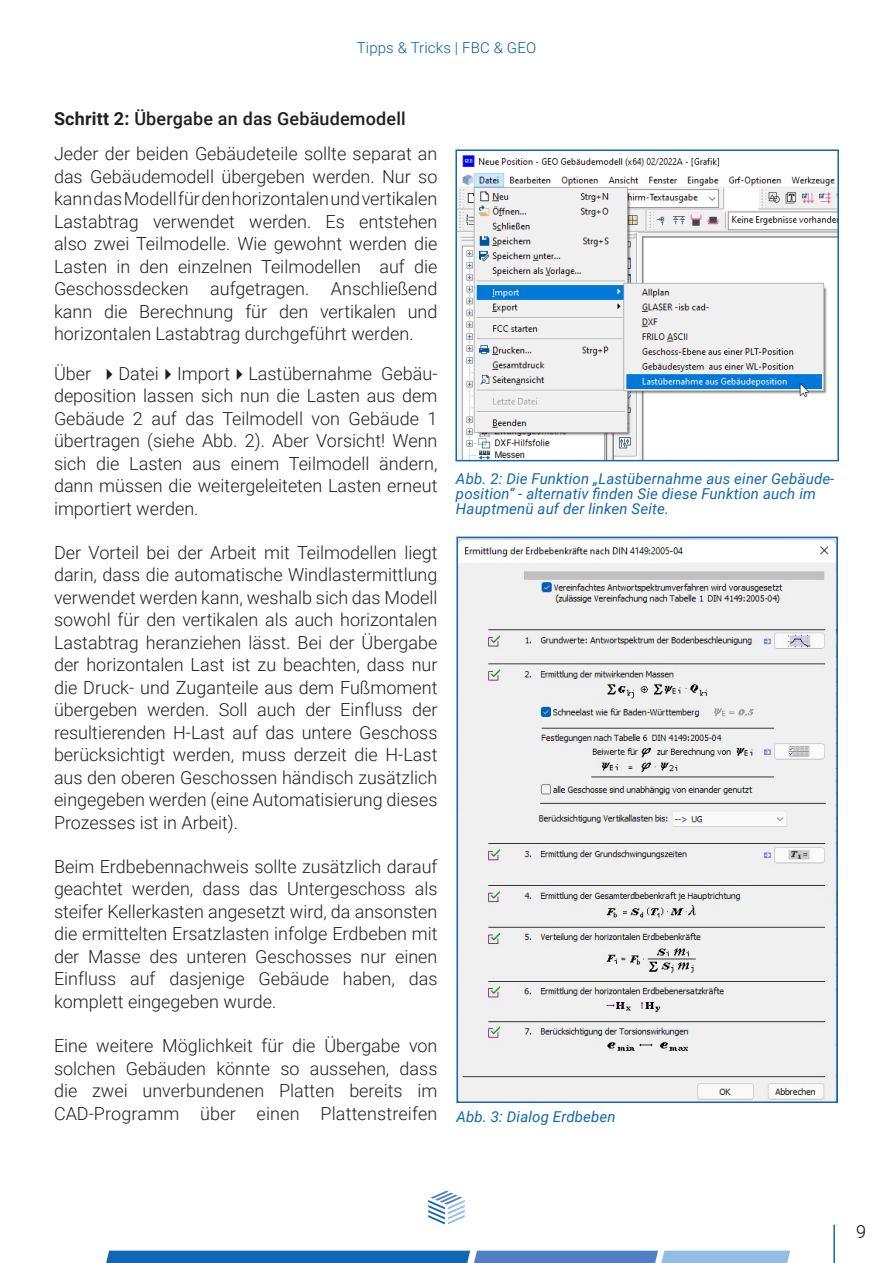
<style>
.page{position:relative;width:893px;height:1263px;background:#fff}
.page>*{position:absolute;margin:0;border:0;box-sizing:border-box;transform-origin:0 0}
.t1{font:300 18px/22.5px "Roboto";color:#231f20;text-align:justify}
.t2{font:300 18px "Roboto";color:#000}
.t3{font:italic 15px/15px "Roboto";letter-spacing:.01em;color:#1167b3}
.t4{font:300 15px "Roboto";letter-spacing:.01em;color:#005faa}
.s1{font-weight:700}
.s2{font-weight:500}
</style>
<div class="page">
<svg style="left:106px;top:1251px;width:684px;height:12px;background:#3f80c1"></svg>
<svg style="left:428px;top:1191px;width:37px;height:33px"></svg>
<hr style="left:833px;top:1225px;width:2px;height:38px;background:#1167b3">
<img style="left:459px;top:540px;width:376px;height:560px">
<div style="left:456px;top:537px;width:382px;height:566px;border:2px solid #1167b3"></div>
<img style="left:458px;top:155px;width:378px;height:303px">
<div style="left:455px;top:149px;width:384px;height:312px;border:2px solid #1167b3"></div>
<p class="t4" style="left:357px;top:37px;width:181px">Tipps &amp; Tricks | FBC &amp; GEO</p>
<p class="t1" style="left:54px;top:100px;width:385px;line-height:35.2px"><span class="s1">Schritt 2:</span> <span class="s2">Übergabe an das Gebäudemodell<br></span>Jeder der beiden Gebäudeteile sollte separat an</p>
<p class="t1" style="left:54px;top:165px;width:385px">das Gebäudemodell übergeben werden. Nur so kann das Modell für den horizontalen und vertikalen Lastabtrag verwendet werden. Es entstehen also zwei Teilmodelle. Wie gewohnt werden die Lasten in den einzelnen Teilmodellen auf die Geschossdecken aufgetragen. Anschließend kann die Berechnung für den vertikalen und horizontalen Lastabtrag durchgeführt werden.</p>
<p class="t1" style="left:54px;top:362px;width:385px">Über ✔Datei✔Import✔Lastübernahme Gebäu&shy;deposition lassen sich nun die Lasten aus dem Gebäude 2 auf das Teilmodell von Gebäude 1 übertragen (siehe Abb. 2). Aber Vorsicht! Wenn sich die Lasten aus einem Teilmodell ändern, dann müssen die weitergeleiteten Lasten erneut importiert werden.</p>
<p class="t1" style="left:54px;top:540px;width:385px">Der Vorteil bei der Arbeit mit Teilmodellen liegt darin, dass die automatische Windlastermittlung verwendet werden kann, weshalb sich das Modell sowohl für den vertikalen als auch horizontalen Lastabtrag heranziehen lässt. Bei der Übergabe der horizontalen Last ist zu beachten, dass nur die Druck- und Zuganteile aus dem Fußmoment übergeben werden. Soll auch der Einfluss der resultierenden H-Last auf das untere Geschoss berücksichtigt werden, muss derzeit die H-Last aus den oberen Geschossen händisch zusätzlich eingegeben werden (eine Automatisierung dieses Prozesses ist in Arbeit).</p>
<p class="t1" style="left:54px;top:855px;width:385px">Beim Erdbebennachweis sollte zusätzlich darauf geachtet werden, dass das Untergeschoss als steifer Kellerkasten angesetzt wird, da ansonsten die ermittelten Ersatzlasten infolge Erdbeben mit der Masse des unteren Geschosses nur einen Einfluss auf dasjenige Gebäude haben, das komplett eingegeben wurde.</p>
<p class="t1" style="left:54px;top:1034px;width:385px">Eine weitere Möglichkeit für die Übergabe von solchen Gebäuden könnte so aussehen, dass die zwei unverbundenen Platten bereits im CAD-Programm über einen Plattenstreifen</p>
<p class="t3" style="left:456px;top:470px;width:380px">Abb. 2: Die Funktion „Lastübernahme aus einer Gebäude&shy;position“ - alternativ finden Sie diese Funktion auch im<br>Hauptmenü auf der linken Seite.</p>
<p class="t3" style="left:456px;top:1109px;width:161px">Abb. 3: Dialog Erdbeben</p>
<p class="t2" style="left:856px;top:1219px;width:11px">9</p>
</div>
